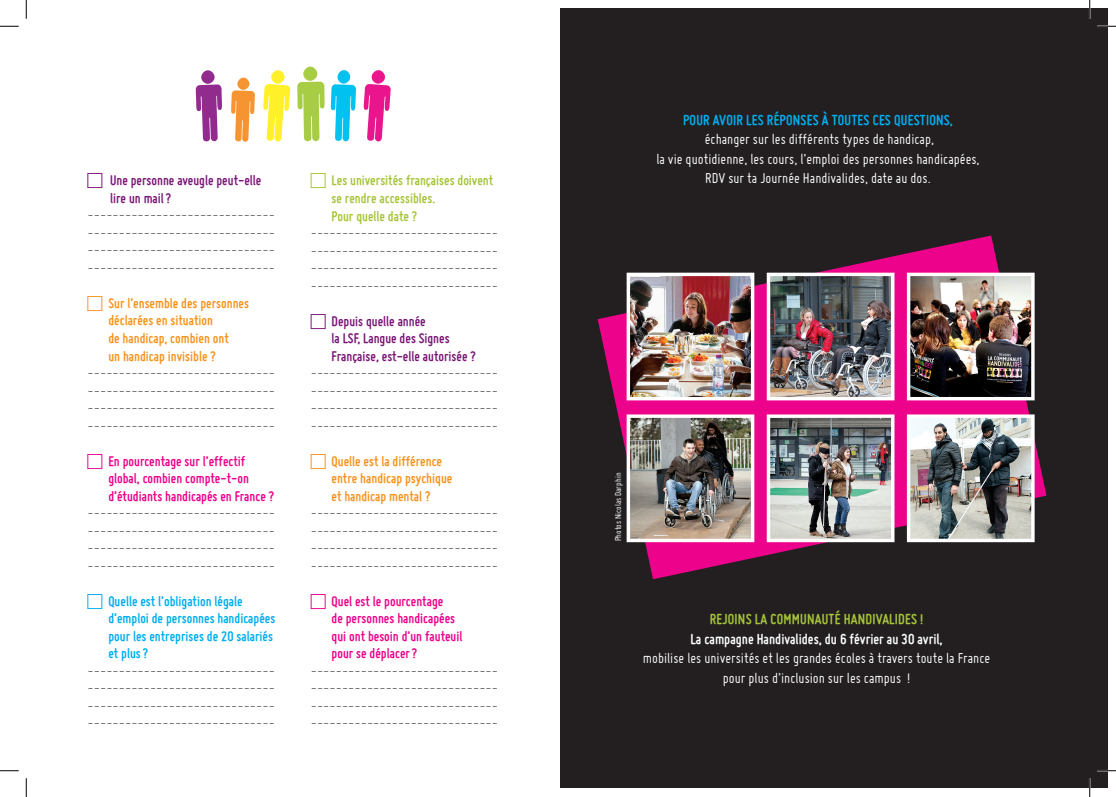
<style>
.page{position:relative;width:1116px;height:797px;background:#fff}
.page>*{position:absolute;margin:0;border:0;box-sizing:border-box;transform-origin:0 0}
.t1{font:15.62px/19.4px "Miso";color:#fff;text-align:center}
.t2{font:700 15.62px "Miso";color:#fff}
.t3{font:700 15.62px "Miso";letter-spacing:.015em;color:#00aeef}
.t4{font:700 15.62px "Miso";letter-spacing:.015em;color:#a6c539}
.t5{font:300 15px/17.5px "Miso";color:#231f20;text-align:justify}
.t6{font:700 15px/17.5px "Miso";color:#ed028b}
.t7{font:700 15px/17.5px "Miso";color:#f7931d}
.t8{font:700 15px/17.5px "Miso";color:#7a1777}
.t9{font:700 15px/17.5px "Miso";color:#00aeef}
.t10{font:700 15px/17.5px "Miso";color:#a6c539}
.t11{font:9.5px "Miso";color:#fff}
</style>
<div class="page">
<div style="left:560px;top:9px;width:547px;height:779px;background:#231f20"></div>
<img style="left:195px;top:66px;width:196px;height:76px">
<svg style="left:597px;top:235px;width:449px;height:344px"></svg>
<img style="left:630px;top:277px;width:120px;height:119px">
<div style="left:626px;top:273px;width:128px;height:127px;border:3px solid #fff"></div>
<img style="left:630px;top:418px;width:120px;height:120px">
<div style="left:626px;top:414px;width:128px;height:128px;border:3px solid #fff"></div>
<img style="left:770px;top:277px;width:120px;height:119px">
<div style="left:766px;top:273px;width:128px;height:127px;border:3px solid #fff"></div>
<img style="left:770px;top:418px;width:120px;height:120px">
<div style="left:766px;top:414px;width:128px;height:128px;border:3px solid #fff"></div>
<img style="left:910px;top:277px;width:120px;height:119px">
<div style="left:906px;top:273px;width:128px;height:127px;border:3px solid #fff"></div>
<img style="left:910px;top:418px;width:120px;height:120px">
<div style="left:906px;top:414px;width:128px;height:128px;border:3px solid #fff"></div>
<svg style="left:0;top:25px;width:19px;height:2px"></svg>
<svg style="left:1097px;top:25px;width:18px;height:2px"></svg>
<svg style="left:0;top:770px;width:19px;height:1px"></svg>
<svg style="left:1097px;top:770px;width:18px;height:1px"></svg>
<svg style="left:25px;top:0;width:2px;height:19px"></svg>
<svg style="left:25px;top:778px;width:2px;height:19px"></svg>
<svg style="left:1088px;top:0;width:2px;height:19px"></svg>
<svg style="left:1089px;top:778px;width:1px;height:19px"></svg>
<p class="t3" style="left:683px;top:111px;width:271px">Pour avoir les réponses à toutes ces questions,</p>
<p class="t1" style="left:656px;top:129px;width:325px">échanger sur les différents types de handicap,<br>la vie quotidienne, les cours, l’emploi des personnes handicapées,</p>
<p class="t8" style="left:110px;top:172px;width:153px">Une personne aveugle peut-elle</p>
<p class="t1" style="left:705px;top:168px;width:227px">RDV sur ta Journée Handivalides, date au dos.</p>
<p class="t8" style="left:110px;top:189px;width:62px">lire un mail?</p>
<p class="t5" style="left:88px;top:207px;width:189px">------------------------------ ------------------------------ ------------------------------ ------------------------------</p>
<p class="t7" style="left:108px;top:294px;width:142px">Sur l’ensemble des personnes déclarées en situation<br>de handicap, combien ont<br>un handicap invisible ?</p>
<p class="t5" style="left:88px;top:364px;width:189px">------------------------------ ------------------------------ ------------------------------ ------------------------------</p>
<p class="t6" style="left:108px;top:452px;width:167px">En pourcentage sur l’effectif global, combien compte-t-on d’étudiants handicapés en France ?</p>
<p class="t5" style="left:88px;top:504px;width:189px">------------------------------ ------------------------------ ------------------------------ ------------------------------</p>
<p class="t9" style="left:108px;top:592px;width:168px">Quelle est l’obligation légale d’emploi de personnes handicapées pour les entreprises de 20 salariés et plus?</p>
<p class="t5" style="left:88px;top:662px;width:189px">------------------------------ ------------------------------ ------------------------------ ------------------------------</p>
<p class="t10" style="left:331px;top:172px;width:163px">Les universités françaises doivent se rendre accessibles.<br>Pour quelle date ?</p>
<p class="t5" style="left:311px;top:224px;width:189px">------------------------------ ------------------------------ ------------------------------ ------------------------------</p>
<p class="t8" style="left:331px;top:312px;width:146px">Depuis quelle année<br>la LSF, Langue des Signes<br>Française, est-elle autorisée ?</p>
<p class="t5" style="left:311px;top:364px;width:189px">------------------------------ ------------------------------ ------------------------------ ------------------------------</p>
<p class="t7" style="left:331px;top:452px;width:122px">Quelle est la différence entre handicap psychique et handicap mental ?</p>
<p class="t5" style="left:311px;top:504px;width:189px">------------------------------ ------------------------------ ------------------------------ ------------------------------</p>
<p class="t6" style="left:331px;top:592px;width:132px">Quel est le pourcentage<br>de personnes handicapées qui ont besoin d’un fauteuil pour se déplacer?</p>
<p class="t5" style="left:311px;top:662px;width:189px">------------------------------ ------------------------------ ------------------------------ ------------------------------</p>
<p class="t11" style="left:613px;top:541px;width:70px;rotate:-90deg">Photos Nicolas Darphin</p>
<p class="t4" style="left:709px;top:610px;width:215px">Rejoins la communauté Handivalides !</p>
<p class="t2" style="left:690px;top:630px;width:254px">La campagne Handivalides, du 6 février au 30 avril,</p>
<p class="t1" style="left:643px;top:648px;width:349px">mobilise les universités et les grandes écoles à travers toute la France pour plus d’inclusion sur les campus !</p>
</div>
